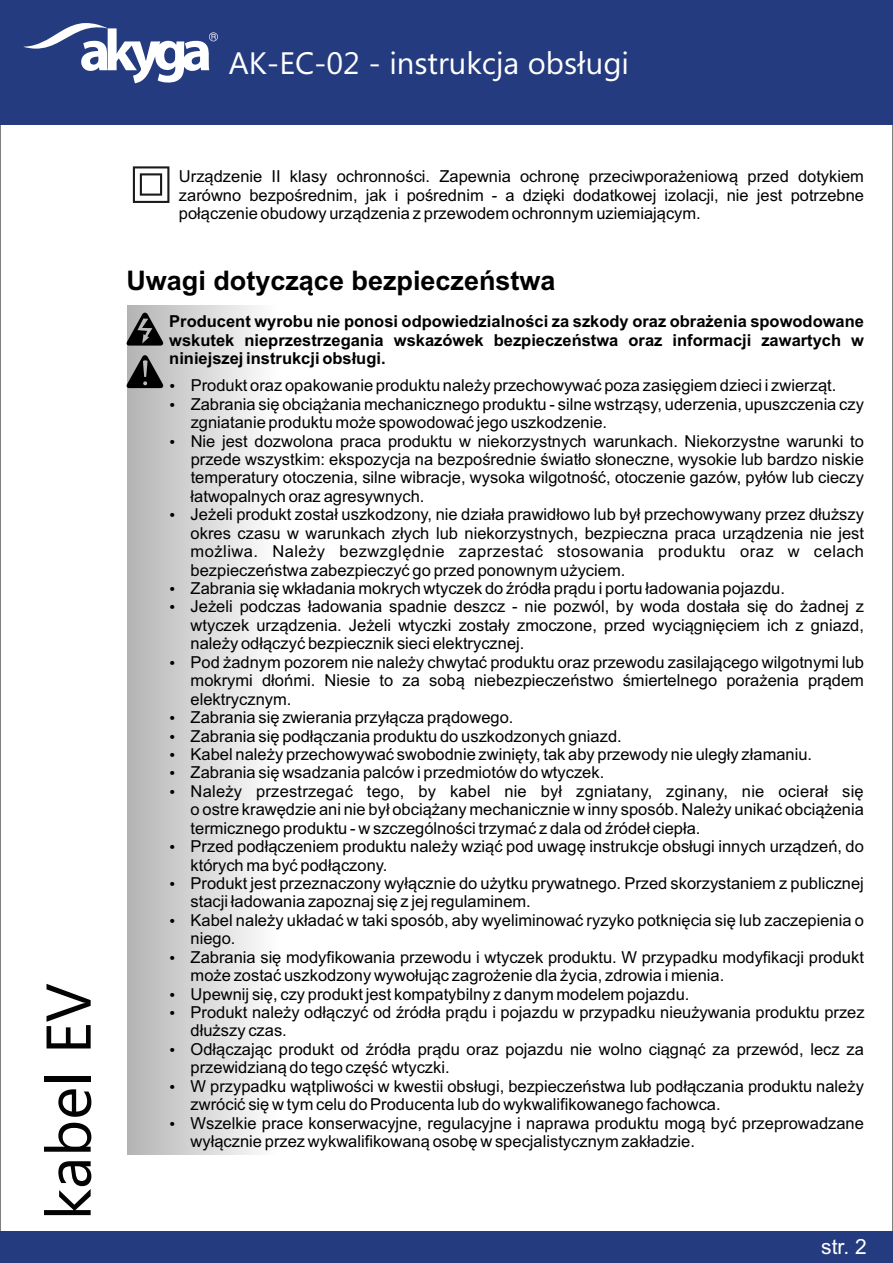
<style>
.page{position:relative;width:893px;height:1263px;background:#fff}
.page>*{position:absolute;margin:0;border:0;box-sizing:border-box;transform-origin:0 0}
.t1{font:63px "Ebrima";color:#030303}
.t2{font:31.05px "Ebrima";color:#fff}
.t3{font:700 27px "Arial";color:#000}
.t4{font:21px "Arial";color:#fff}
.t5{font:16.5px/18.5px "Arial";color:#000;text-align:justify}
.t6{font:700 16.5px/18.5px "Arial";color:#000;text-align:justify}
</style>
<div class="page">
<div style="left:0;top:0;width:893px;height:124px;background:#243b80"></div>
<svg style="left:23px;top:23px;width:195px;height:60px"></svg>
<div style="left:0;top:1231px;width:893px;height:31px;background:#243b80"></div>
<div style="left:127px;top:305px;width:151px;height:850px;background:linear-gradient(to right,#b3b3b3,#fefefe)"></div>
<svg style="left:127px;top:355px;width:36px;height:33px"></svg>
<svg style="left:127px;top:313px;width:36px;height:33px"></svg>
<svg style="left:133px;top:166px;width:36px;height:37px"></svg>
<svg style="left:170px;top:384px;width:4px;height:4px"></svg>
<svg style="left:170px;top:402px;width:4px;height:5px"></svg>
<svg style="left:170px;top:439px;width:4px;height:4px"></svg>
<svg style="left:170px;top:513px;width:4px;height:4px"></svg>
<svg style="left:170px;top:587px;width:4px;height:4px"></svg>
<svg style="left:170px;top:605px;width:4px;height:4px"></svg>
<svg style="left:170px;top:734px;width:4px;height:4px"></svg>
<svg style="left:170px;top:753px;width:4px;height:4px"></svg>
<svg style="left:170px;top:771px;width:4px;height:4px"></svg>
<svg style="left:170px;top:790px;width:4px;height:4px"></svg>
<svg style="left:170px;top:845px;width:4px;height:4px"></svg>
<svg style="left:170px;top:661px;width:4px;height:4px"></svg>
<svg style="left:170px;top:716px;width:4px;height:4px"></svg>
<svg style="left:170px;top:882px;width:4px;height:4px"></svg>
<svg style="left:170px;top:919px;width:4px;height:4px"></svg>
<svg style="left:170px;top:955px;width:4px;height:5px"></svg>
<svg style="left:170px;top:992px;width:4px;height:4px"></svg>
<svg style="left:170px;top:1011px;width:4px;height:4px"></svg>
<svg style="left:170px;top:1048px;width:4px;height:4px"></svg>
<svg style="left:170px;top:1084px;width:4px;height:5px"></svg>
<svg style="left:170px;top:1121px;width:4px;height:4px"></svg>
<h1 class="t1" style="left:45px;top:1220px;width:238px;rotate:-90deg">kabel EV</h1>
<h2 class="t2" style="left:229px;top:51px;width:402px">AK-EC-02 - instrukcja obsługi</h2>
<p class="t5" style="left:179px;top:169px;width:687px">Urządzenie II klasy ochronności. Zapewnia ochronę przeciwporażeniową przed dotykiem zarówno bezpośrednim, jak i pośrednim - a dzięki dodatkowej izolacji, nie jest potrzebne połączenie obudowy urządzenia z przewodem ochronnym uziemiającym.</p>
<h3 class="t3" style="left:126px;top:270px;width:431px">Uwagi dotyczące bezpieczeństwa</h3>
<p class="t6" style="left:169px;top:314px;width:696px">Producent wyrobu nie ponosi odpowiedzialności za szkody oraz obrażenia spowodowane wskutek nieprzestrzegania wskazówek bezpieczeństwa oraz informacji zawartych w niniejszej instrukcji obsługi.</p>
<p class="t5" style="left:191px;top:378px;width:676px;text-align:left">Produkt oraz opakowanie produktu należy przechowywać poza zasięgiem dzieci i zwierząt.<br>Zabrania się obciążania mechanicznego produktu - silne wstrząsy, uderzenia, upuszczenia czy zgniatanie produktu może spowodować jego uszkodzenie.<br>Nie jest dozwolona praca produktu w niekorzystnych warunkach. Niekorzystne warunki to przede wszystkim: ekspozycja na bezpośrednie światło słoneczne, wysokie lub bardzo niskie temperatury otoczenia, silne wibracje, wysoka wilgotność, otoczenie gazów, pyłów lub cieczy łatwopalnych oraz agresywnych.<br>Jeżeli produkt został uszkodzony, nie działa prawidłowo lub był przechowywany przez dłuższy okres czasu w warunkach złych lub niekorzystnych, bezpieczna praca urządzenia nie jest możliwa. Należy bezwzględnie zaprzestać stosowania produktu oraz w celach bezpieczeństwa zabezpieczyć go przed ponownym użyciem.<br>Zabrania się wkładania mokrych wtyczek do źródła prądu i portu ładowania pojazdu.<br>Jeżeli podczas ładowania spadnie deszcz - nie pozwól, by woda dostała się do żadnej z wtyczek urządzenia. Jeżeli wtyczki zostały zmoczone, przed wyciągnięciem ich z gniazd, należy odłączyć bezpiecznik sieci elektrycznej.<br>Pod żadnym pozorem nie należy chwytać produktu oraz przewodu zasilającego wilgotnymi lub mokrymi dłońmi. Niesie to za sobą niebezpieczeństwo śmiertelnego porażenia prądem elektrycznym.<br>Zabrania się zwierania przyłącza prądowego.<br>Zabrania się podłączania produktu do uszkodzonych gniazd.<br>Kabel należy przechowywać swobodnie zwinięty, tak aby przewody nie uległy złamaniu.<br>Zabrania się wsadzania palców i przedmiotów do wtyczek.<br>Należy przestrzegać tego, by kabel nie był zgniatany, zginany, nie ocierał się o ostre krawędzie ani nie był obciążany mechanicznie w inny sposób. Należy unikać obciążenia termicznego produktu - w szczególności trzymać z dala od źródeł ciepła.<br>Przed podłączeniem produktu należy wziąć pod uwagę instrukcje obsługi innych urządzeń, do których ma być podłączony.<br>Produkt jest przeznaczony wyłącznie do użytku prywatnego. Przed skorzystaniem z publicznej stacji ładowania zapoznaj się z jej regulaminem.<br>Kabel należy układać w taki sposób, aby wyeliminować ryzyko potknięcia się lub zaczepienia o niego.<br>Zabrania się modyfikowania przewodu i wtyczek produktu. W przypadku modyfikacji produkt może zostać uszkodzony wywołując zagrożenie dla życia, zdrowia i mienia.<br>Upewnij się, czy produkt jest kompatybilny z danym modelem pojazdu.<br>Produkt należy odłączyć od źródła prądu i pojazdu w przypadku nieużywania produktu przez dłuższy czas.<br>Odłączając produkt od źródła prądu oraz pojazdu nie wolno ciągnąć za przewód, lecz za przewidzianą do tego część wtyczki.<br>W przypadku wątpliwości w kwestii obsługi, bezpieczeństwa lub podłączania produktu należy zwrócić się w tym celu do Producenta lub do wykwalifikowanego fachowca.<br>Wszelkie prace konserwacyjne, regulacyjne i naprawa produktu mogą być przeprowadzane wyłącznie przez wykwalifikowaną osobę w specjalistycznym zakładzie.</p>
<p class="t4" style="left:821px;top:1239px;width:47px">str. 2</p>
</div>
